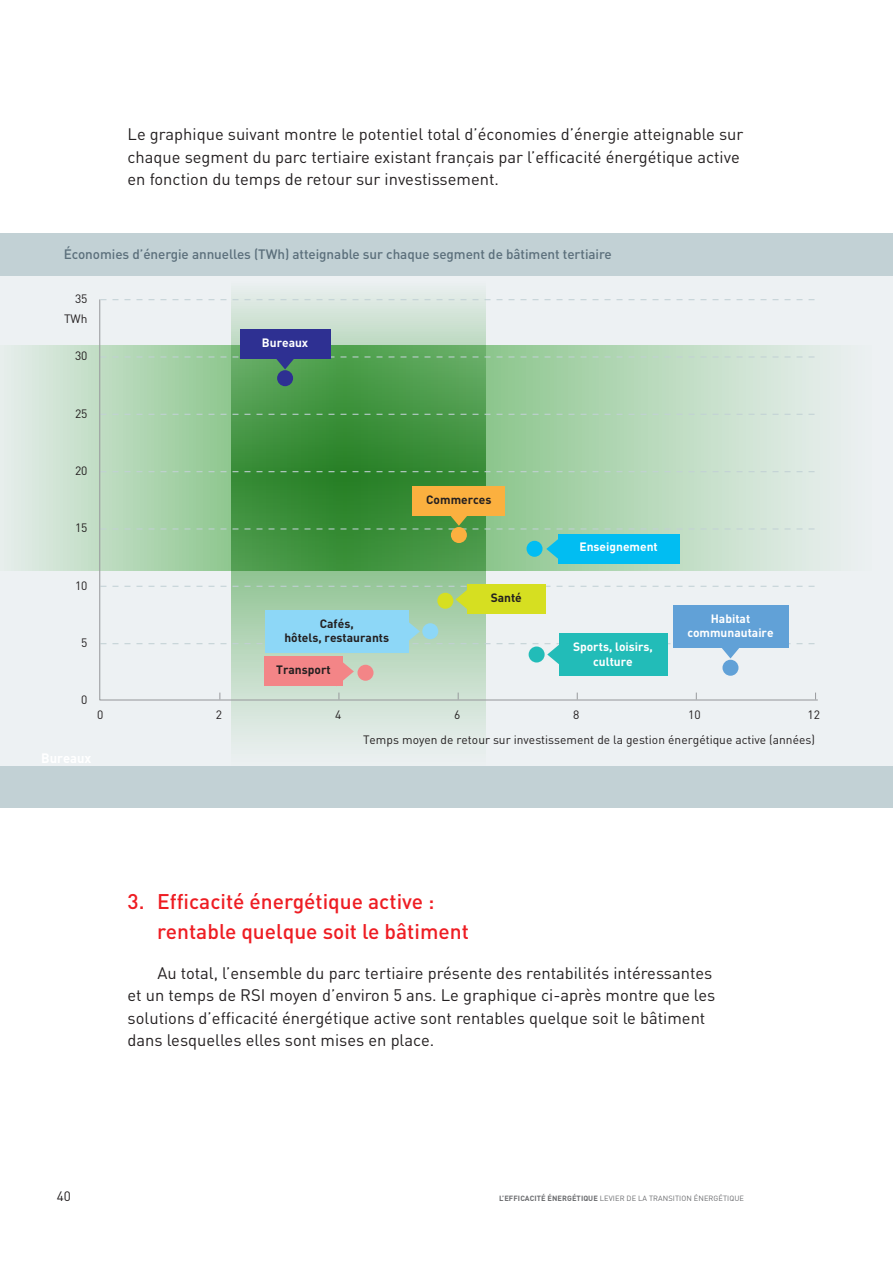
<style>
.page{position:relative;width:893px;height:1263px;background:#fff}
.page>*{position:absolute;margin:0;border:0;box-sizing:border-box;transform-origin:0 0}
.t1{font:500 21px/30px "DINOT";color:#ee1d23}
.t2{font:16.5px/22.5px "DINOT";color:#231f20}
.t3{font:500 13.5px "DINOT";letter-spacing:-.005em;color:#5b6f7b}
.t4{font:13.5px "DINOT";color:#231f20}
.t5{font:12px/19.5px "DINOT";color:#231f20;text-align:right}
.t6{font:700 12px/14.4px "DINOT";color:#fff;text-align:center}
.t7{font:700 12px/14.4px "DINOT";color:#231f20;text-align:center}
.t8{font:7.5px "DINOT";letter-spacing:.01em;color:#6c6d70}
.s1{font-weight:700}
</style>
<div class="page">
<hr style="left:892px;top:361px;width:1px;height:902px;background:#c2d1d5">
<hr style="left:892px;top:404px;width:1px;height:723px;background:#edf1f3">
<div style="left:0;top:234px;width:893px;height:574px;background:#c2d1d5"></div>
<div style="left:0;top:276px;width:893px;height:489px;background:#edf1f3"></div>
<svg style="left:11px;top:345px;width:816px;height:225px"></svg>
<svg style="left:231px;top:294px;width:255px;height:448px"></svg>
<svg style="left:99px;top:298px;width:720px;height:403px"></svg>
<div style="left:413px;top:486px;width:92px;height:30px;background:#fbb03f"></div>
<svg style="left:100px;top:508px;width:717px;height:56px;background:#89bc88"></svg>
<div style="left:451px;top:527px;width:16px;height:16px;background:#fbb03f;border-radius:50%"></div>
<svg style="left:100px;top:352px;width:717px;height:17px;background:#96c599"></svg>
<svg style="left:100px;top:585px;width:717px;height:101px"></svg>
<div style="left:240px;top:329px;width:90px;height:29px;background:#2e3092"></div>
<div style="left:558px;top:534px;width:121px;height:30px;background:#01bdf2"></div>
<div style="left:673px;top:605px;width:115px;height:42px;background:#61a1d7"></div>
<div style="left:277px;top:370px;width:16px;height:16px;background:#2e3092;border-radius:50%"></div>
<div style="left:722px;top:660px;width:16px;height:16px;background:#61a1d7;border-radius:50%"></div>
<div style="left:526px;top:541px;width:16px;height:16px;background:#01bdf2;border-radius:50%"></div>
<p class="t2" style="left:128px;top:122px;width:617px">Le graphique suivant montre le potentiel total d’économies d’énergie atteignable sur chaque segment du parc tertiaire existant français par l’efficacité énergétique active en fonction du temps de retour sur investissement.</p>
<p class="t3" style="left:64px;top:245px;width:549px">Économies d’énergie annuelles (TWh) atteignable sur chaque segment de bâtiment tertiaire</p>
<p class="t5" style="left:64px;top:288px;width:25px">35<br>TWh</p>
<p class="t5" style="left:75px;top:346px;width:14px">30</p>
<p class="t6" style="left:262px;top:335px;width:48px">Bureaux</p>
<p class="t5" style="left:75px;top:403px;width:14px">25</p>
<p class="t5" style="left:75px;top:460px;width:14px">20</p>
<p class="t5" style="left:75px;top:518px;width:14px">15</p>
<p class="t5" style="left:75px;top:575px;width:14px">10</p>
<p class="t5" style="left:81px;top:632px;width:8px">5</p>
<p class="t5" style="left:81px;top:690px;width:8px">0</p>
<p class="t7" style="left:284px;top:616px;width:106px">Cafés,<br>hôtels, restaurants</p>
<p class="t7" style="left:276px;top:662px;width:56px">Transport</p>
<p class="t7" style="left:426px;top:492px;width:67px">Commerces</p>
<p class="t7" style="left:491px;top:590px;width:33px">Santé</p>
<p class="t6" style="left:579px;top:539px;width:80px">Enseignement</p>
<p class="t6" style="left:573px;top:639px;width:82px">Sports, loisirs, culture</p>
<p class="t6" style="left:687px;top:611px;width:88px">Habitat communautaire</p>
<p class="t5" style="left:97px;top:705px;width:8px">0</p>
<p class="t5" style="left:216px;top:705px;width:8px">2</p>
<p class="t5" style="left:335px;top:705px;width:8px">4</p>
<p class="t5" style="left:454px;top:705px;width:8px">6</p>
<p class="t5" style="left:573px;top:705px;width:8px">8</p>
<p class="t5" style="left:688px;top:705px;width:14px">10</p>
<p class="t5" style="left:363px;top:702px;width:458px;line-height:24.9px;text-align:left;text-indent:444px">12<br>Temps moyen de retour sur investissement de la gestion énergétique active (années)</p>
<p class="t1" style="left:157px;top:886px;width:313px;text-indent:-30px">3. Efficacité énergétique active : rentable quelque soit le bâtiment</p>
<p class="t2" style="left:128px;top:961px;width:589px;text-indent:30px">Au total, l’ensemble du parc tertiaire présente des rentabilités intéressantes et un temps de RSI moyen d’environ 5 ans. Le graphique ci-après montre que les solutions d’efficacité énergétique active sont rentables quelque soit le bâtiment dans lesquelles elles sont mises en place.</p>
<p class="t4" style="left:57px;top:1187px;width:16px">40</p>
<p class="t8" style="left:499px;top:1193px;width:247px"><span class="s1">L’efficacité énergétique</span> levier de la transition énergétique</p>
</div>
